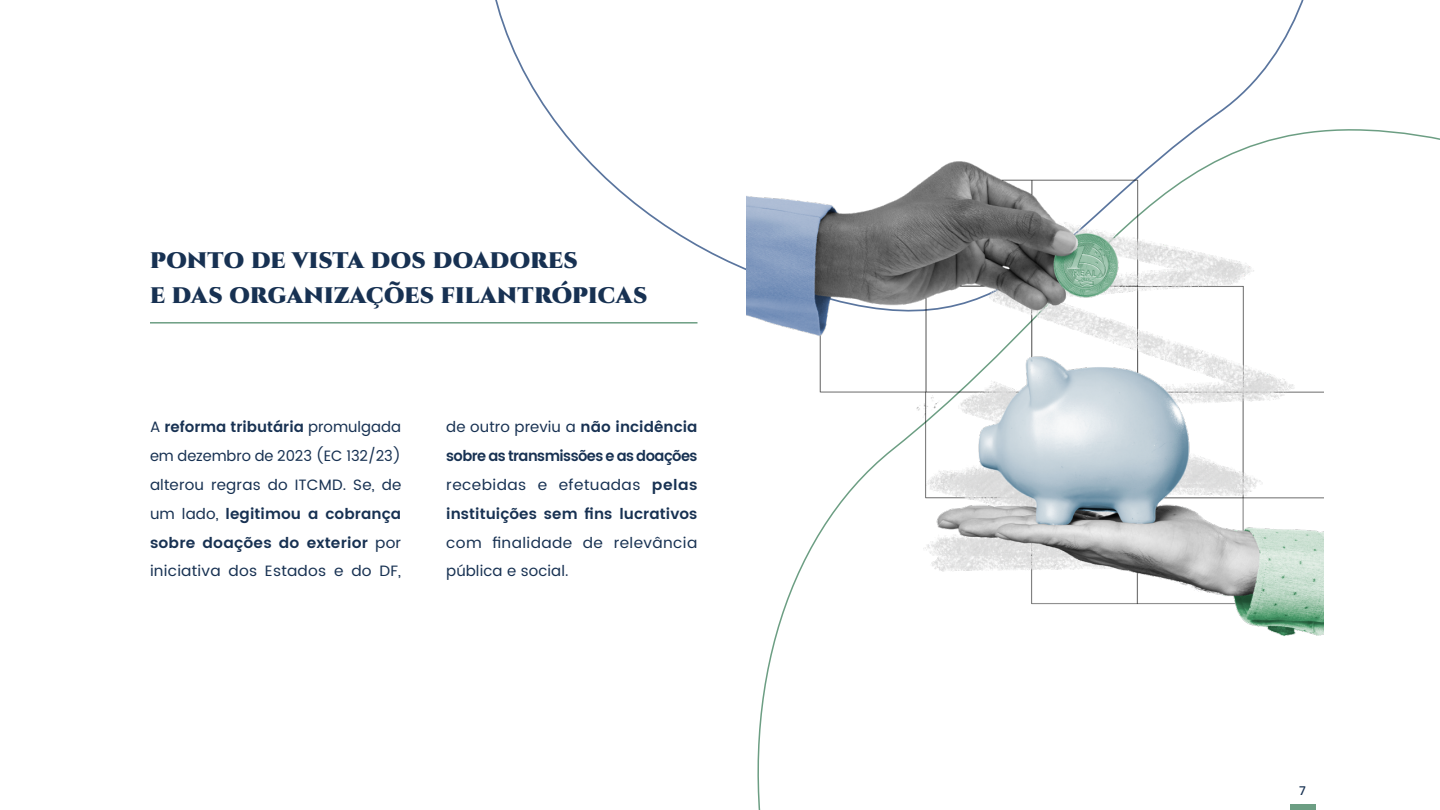
<style>
.page{position:relative;width:1440px;height:810px;background:#fff}
.page>*{position:absolute;margin:0;border:0;box-sizing:border-box;transform-origin:0 0}
.t1{font:900 26.25px/34.8px "Cinzel";letter-spacing:.005em;color:#173152}
.t2{font:15px/28.8px "Poppins";letter-spacing:.015em;color:#173152;text-align:justify}
.t3{font:600 15px/28.8px "Poppins";letter-spacing:.005em;color:#173152;text-align:justify}
.t4{font:500 12px "Poppins";color:#173152}
.s1{font-weight:600}
.s2{font-weight:400}
</style>
<div class="page">
<svg style="left:495px;top:0;width:886px;height:316px"></svg>
<hr style="left:150px;top:322px;width:548px;height:2px;background:#6c9e83">
<img style="left:747px;top:138px;width:577px;height:525px">
<h1 class="t1" style="left:150px;top:243px;width:499px">PONTO DE VISTA DOS DOADORES<br>E DAS ORGANIZAÇÕES FILANTRÓPICAS</h1>
<p class="t2" style="left:150px;top:413px;width:253px">A <span class="s1">reforma tributária</span> promulgada em dezembro de 2023 (EC 132/23) alterou regras do ITCMD. Se, de um lado, <span class="s1">legitimou a cobrança sobre doações do exterior</span> por iniciativa dos Estados e do DF,</p>
<p class="t3" style="left:446px;top:413px;width:253px"><span class="s2">de outro previu a</span> não incidência sobre as transmissões e as doações <span class="s2">recebidas e efetuadas</span> pelas instituições sem fins lucrativos</p>
<p class="t2" style="left:446px;top:528px;width:253px">com finalidade de relevância pública e social.</p>
<p class="t4" style="left:1299px;top:782px;width:8px">7</p>
</div>
